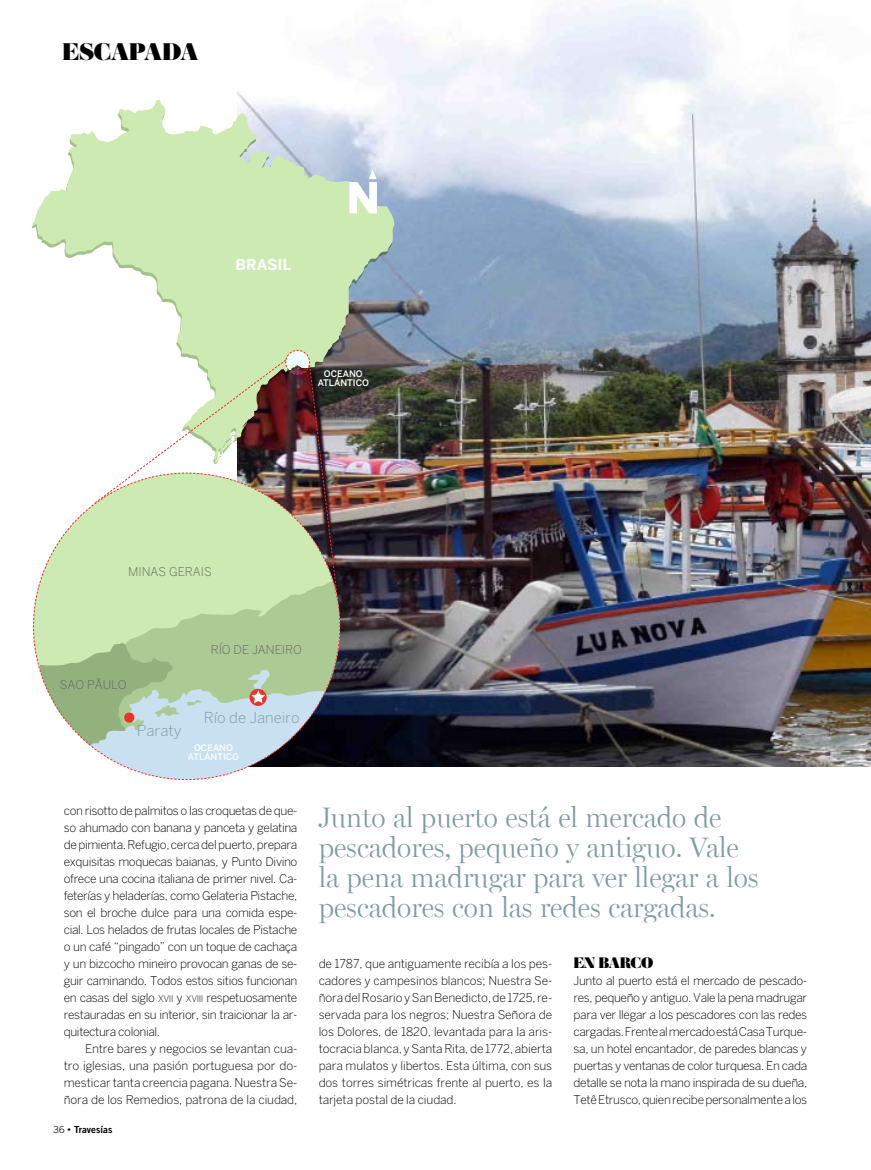
<style>
.page{position:relative;width:871px;height:1170px;background:#fff}
.page>*{position:absolute;margin:0;border:0;box-sizing:border-box;transform-origin:0 0}
.t1{font:300 28.05px/30px "Miller Display";color:#7f9ca2}
.t2{font:900 23.7px "Ambroise Std";letter-spacing:-.01em;color:#000}
.t3{font:300 15px "Benton Sans";color:#7f9ca2}
.t4{font:900 15px "Ambroise Std";letter-spacing:-.045em;color:#000}
.t5{font:700 15px "Benton Sans";color:#fff}
.t6{font:300 12px/17px "Benton Sans";letter-spacing:-.02em;color:#000;text-align:justify}
.t7{font:300 12px "Benton Sans";color:#636467}
.t8{font:9.75px "Trade Gothic Bold Two";color:#000}
.t9{font:500 9px/9px "Benton Sans";color:#fff;text-align:center}
.s1{font-size:9px}
.s2{font-family:"Trade Gothic";font-weight:300}
.s3{font-family:"Trade Gothic";font-weight:300;font-size:6.75px}
</style>
<div class="page">
<img style="left:238px;top:0;width:633px;height:766px">
<svg style="left:32px;top:100px;width:362px;height:361px;fill:#cceab1"></svg>
<svg style="left:349px;top:169px;width:28px;height:44px"></svg>
<svg style="left:33px;top:349px;width:308px;height:431px"></svg>
<h2 class="t2" style="left:62px;top:36px;width:138px">ESCAPADA</h2>
<p class="t5" style="left:236px;top:255px;width:57px">BRASIL</p>
<p class="t9" style="left:318px;top:369px;width:53px">OCEANO<br>ATLÁNTICO</p>
<p class="t7" style="left:128px;top:564px;width:23px">Minas</p>
<p class="t7" style="left:169px;top:564px;width:17px">Gera</p>
<p class="t7" style="left:201px;top:564px;width:11px">is</p>
<p class="t7" style="left:60px;top:677px;width:60px">Sao Pãulo</p>
<p class="t3" style="left:137px;top:721px;width:46px">Paraty</p>
<p class="t7" style="left:211px;top:642px;width:56px">Río de Jane</p>
<p class="t7" style="left:282px;top:642px;width:12px">iro</p>
<p class="t3" style="left:204px;top:708px;width:97px">Río de Janeiro</p>
<p class="t9" style="left:188px;top:742px;width:53px">OCEANO<br>ATLÁNTICO</p>
<p class="t6" style="left:64px;top:801px;width:235px">con risotto de palmitos o las croquetas de que&shy;so ahumado con banana y panceta y gelatina de pimienta. Refugio, cerca del puerto, prepara exquisitas moquecas baianas, y Punto Divino ofrece una cocina italiana de primer nivel. Ca&shy;feterías y heladerías, como Gelateria Pistache, son el broche dulce para una comida espe&shy;cial. Los helados de frutas locales de Pistache o un café “pingado” con un toque de cachaça y un bizcocho mineiro provocan ganas de se&shy;guir caminando. Todos estos sitios funcionan en casas del siglo <span class="s1">XVII</span> y <span class="s1">XVIII</span> respetuosamente restauradas en su interior, sin traicionar la ar&shy;quitectura colonial.</p>
<p class="t6" style="left:64px;top:1039px;width:235px;text-indent:21px">Entre bares y negocios se levantan cua&shy;tro iglesias, una pasión portuguesa por do&shy;mesticar tanta creencia pagana. Nuestra Se&shy;ñora de los Remedios, patrona de la ciudad,</p>
<p class="t8" style="left:54px;top:1123px;width:60px"><span class="s2">36</span> <span class="s3">•</span> Travesías</p>
<h1 class="t1" style="left:319px;top:801px;width:441px">Junto al puerto está el mercado de pescadores, pequeño y antiguo. Vale la pena madrugar para ver llegar a los pescadores con las redes cargadas.</h1>
<p class="t6" style="left:319px;top:954px;width:235px">de 1787, que antiguamente recibía a los pes&shy;cadores y campesinos blancos; Nuestra Se&shy;ñora del Rosario y San Benedicto, de 1725, re&shy;servada para los negros; Nuestra Señora de los Dolores, de 1820, levantada para la aris&shy;tocracia blanca, y Santa Rita, de 1772, abierta para mulatos y libertos. Esta última, con sus dos torres simétricas frente al puerto, es la tarjeta postal de la ciudad.</p>
<p class="t4" style="left:573px;top:952px;width:81px">EN BARCO</p>
<p class="t6" style="left:573px;top:971px;width:235px">Junto al puerto está el mercado de pescado&shy;res, pequeño y antiguo. Vale la pena madrugar para ver llegar a los pescadores con las redes cargadas. Frente al mercado está Casa Turque&shy;sa, un hotel encantador, de paredes blancas y puertas y ventanas de color turquesa. En cada detalle se nota la mano inspirada de su dueña, Tetê Etrusco, quien recibe personalmente a los</p>
</div>
